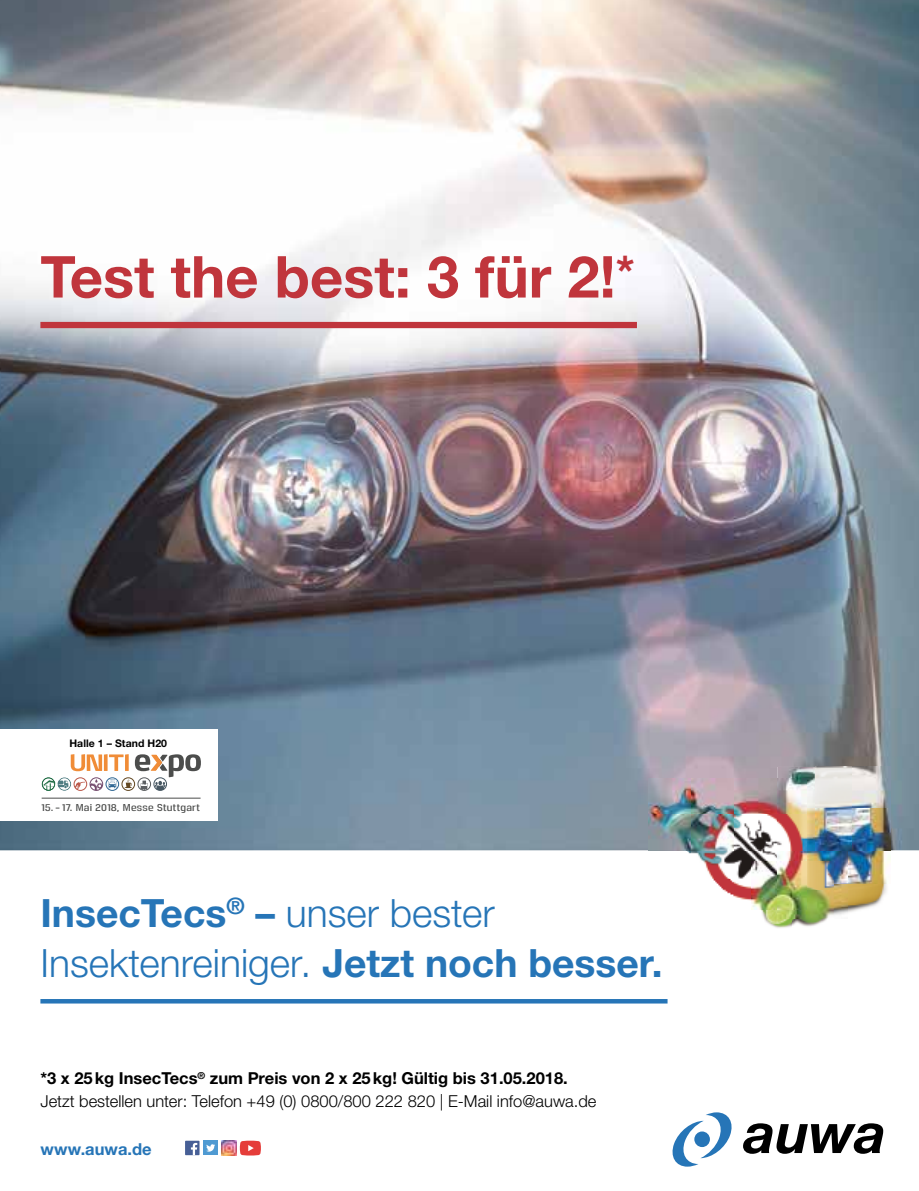
<style>
.page{position:relative;width:919px;height:1191px;background:#fff}
.page>*{position:absolute;margin:0;border:0;box-sizing:border-box;transform-origin:0 0}
.t1{font:700 57.9px "Helvetica Neue LTW1 G";color:#c0353c}
.t2{font:300 39px/49.5px "Helvetica Neue LTW1 G";color:#2675b7}
.t3{font:300 16.5px/22.5px "Helvetica Neue LTW1 G";color:#000}
.t4{font:700 16.5px "Helvetica Neue LTW1 G";color:#2675b7}
.t5{font:700 10.5px "Helvetica Neue LTW1 G";letter-spacing:.005em;color:#000}
.t6{font:600 10.05px "Reznik";letter-spacing:.025em;color:#4c4d4c}
.s1{font-size:46.65px}
.s2{font-weight:700}
</style>
<div class="page">
<img style="left:0;top:0;width:918px;height:850px">
<svg style="left:672px;top:1112px;width:60px;height:54px"></svg>
<svg style="left:743px;top:1123px;width:140px;height:30px"></svg>
<hr style="left:40px;top:999px;width:627px;height:4px;background:#2675b7">
<img style="left:806px;top:808px;width:84px;height:76px">
<img style="left:833px;top:884px;width:54px;height:31px">
<img style="left:777px;top:767px;width:113px;height:41px">
<img style="left:648px;top:814px;width:129px;height:65px">
<img style="left:713px;top:879px;width:38px;height:22px">
<img style="left:648px;top:779px;width:158px;height:35px">
<img style="left:777px;top:814px;width:29px;height:47px">
<img style="left:751px;top:909px;width:41px;height:19px">
<img style="left:792px;top:918px;width:36px;height:9px">
<img style="left:805px;top:861px;width:28px;height:57px">
<img style="left:777px;top:909px;width:28px;height:9px">
<img style="left:751px;top:861px;width:55px;height:48px">
<div style="left:40px;top:322px;width:597px;height:6px;background:#c0353c"></div>
<div style="left:0;top:729px;width:218px;height:91px;background:#fff"></div>
<svg style="left:42px;top:754px;width:159px;height:37px"></svg>
<hr style="left:42px;top:797px;width:158px;height:1px;background:#4c4d4c">
<div style="left:185px;top:1140px;width:14px;height:15px;background:#475f96"></div>
<svg style="left:191px;top:1142px;width:6px;height:13px"></svg>
<img style="left:222px;top:1140px;width:14px;height:15px">
<div style="left:203px;top:1140px;width:15px;height:15px;background:#4f9ad2"></div>
<svg style="left:206px;top:1144px;width:9px;height:7px"></svg>
<svg style="left:240px;top:1140px;width:21px;height:15px"></svg>
<h1 class="t1" style="left:40px;top:241px;width:595px">Test the best: 3 für 2!<span class="s1">*</span></h1>
<p class="t5" style="left:69px;top:736px;width:99px">Halle 1 – Stand H20</p>
<p class="t6" style="left:42px;top:800px;width:160px">15. – 17. Mai 2018, Messe Stuttgart</p>
<h2 class="t2" style="left:40px;top:888px;width:623px"><span class="s2">InsecTecs</span><sup>®</sup> <span class="s2">–</span> unser bester<br>Insektenreiniger. <span class="s2">Jetzt noch besser.</span></h2>
<p class="t3" style="left:40px;top:1067px;width:557px"><span class="s2">*3 x 25 kg InsecTecs</span><sup>®</sup> <span class="s2">zum Preis von 2 x 25 kg! Gültig bis 31.05.2018.<br></span>Jetzt bestellen unter: Telefon +49 (0) 0800/800 222 820 | E-Mail info@auwa.de</p>
<p class="t4" style="left:40px;top:1138px;width:113px">www.auwa.de</p>
</div>
